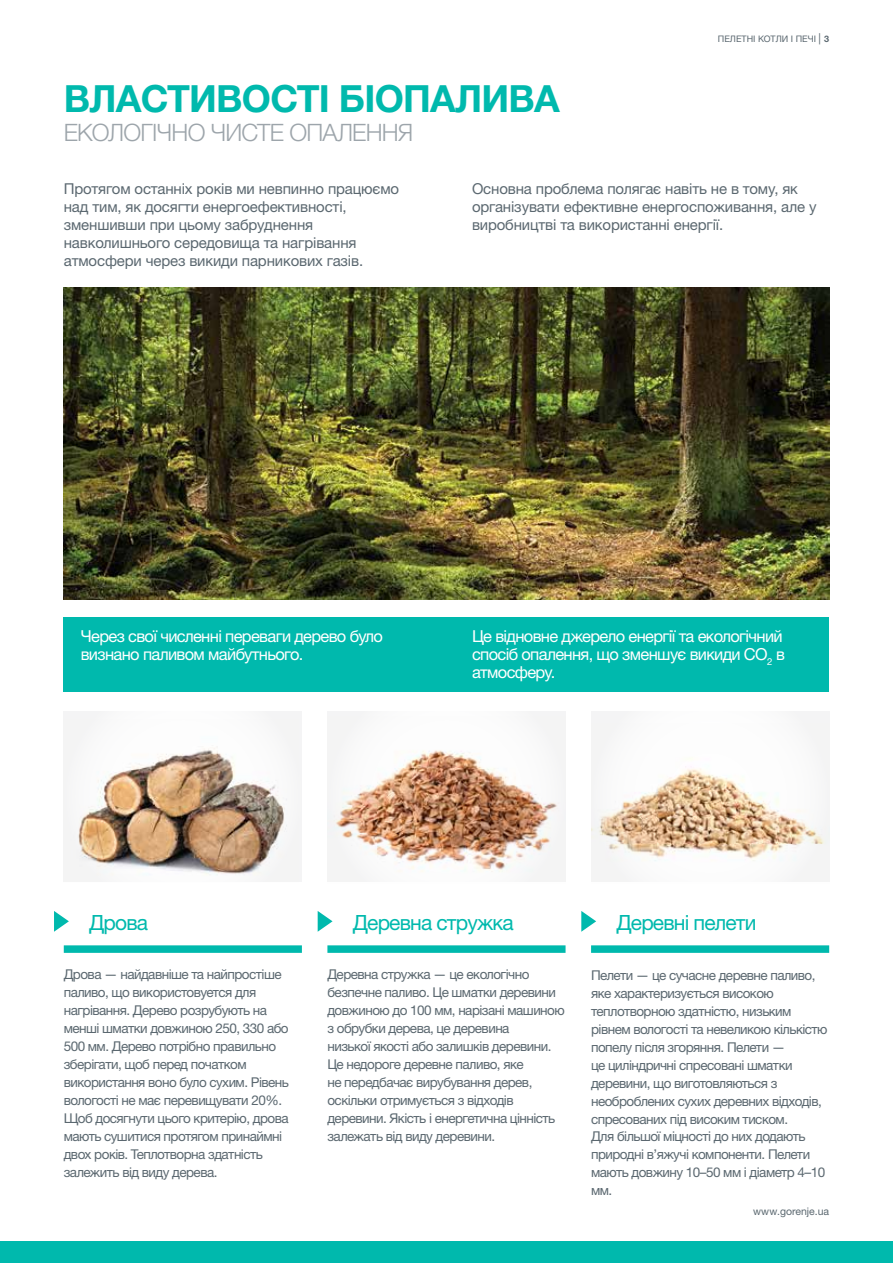
<style>
.page{position:relative;width:893px;height:1263px;background:#fff}
.page>*{position:absolute;margin:0;border:0;box-sizing:border-box;transform-origin:0 0}
.t1{font:700 37.5px "Helvetica Neue LTW1 G";letter-spacing:-.02em;color:#00b9ad}
.t2{font:300 24px "Helvetica Neue LTW1 G";letter-spacing:-.03em;color:#9da5ab}
.t3{font:21px "Helvetica Neue LTW1 G";letter-spacing:-.04em;color:#00b9ad}
.t4{font:16.5px/18px "Helvetica Neue LTW1 G";letter-spacing:-.04em;color:#fff}
.t5{font:15px/18px "Helvetica Neue LTW1 G";letter-spacing:-.01em;color:#5b6870}
.t6{font:13.5px/18px "Helvetica Neue LTW1 G";letter-spacing:-.04em;color:#5b6870}
.t7{font:10.5px "Helvetica Neue LTW1 G";color:#5b6870}
.t8{font:9px "Helvetica Neue LTW1 G";color:#5b6870}
.s1{font-size:11.25px}
.s2{font-weight:700}
</style>
<div class="page">
<div style="left:0;top:1242px;width:893px;height:21px;background:#00b9ad"></div>
<div style="left:64px;top:617px;width:765px;height:74px;background:#00b9ad"></div>
<img style="left:64px;top:287px;width:765px;height:313px">
<img style="left:64px;top:711px;width:238px;height:170px">
<svg style="left:327px;top:711px;width:239px;height:170px;fill:#f5f4f4"></svg>
<svg style="left:591px;top:711px;width:238px;height:170px"></svg>
<svg style="left:54px;top:911px;width:15px;height:21px"></svg>
<div style="left:64px;top:945px;width:238px;height:8px;background:#00b9ad"></div>
<svg style="left:318px;top:911px;width:15px;height:21px"></svg>
<div style="left:327px;top:945px;width:239px;height:8px;background:#00b9ad"></div>
<svg style="left:581px;top:911px;width:15px;height:21px"></svg>
<div style="left:591px;top:945px;width:238px;height:8px;background:#00b9ad"></div>
<h1 class="t1" style="left:64px;top:75px;width:498px">ВЛАСТИВОСТІ БІОПАЛИВА</h1>
<h2 class="t2" style="left:64px;top:117px;width:351px">ЕКОЛОГІЧНО ЧИСТЕ ОПАЛЕННЯ</h2>
<p class="t8" style="left:718px;top:33px;width:113px">ПЕЛЕТНІ КОТЛИ І ПЕЧІ <span class="s1">|</span> <span class="s2">3</span></p>
<p class="t5" style="left:64px;top:179px;width:337px">Протягом останніх років ми невпинно працюємо над тим, як досягти енергоефективності, зменшивши при цьому забруднення навколишнього середовища та нагрівання атмосфери через викиди парникових газів.</p>
<p class="t5" style="left:472px;top:179px;width:346px">Основна проблема полягає навіть не в тому, як організувати ефективне енергоспоживання, але у виробництві та використанні енергії.</p>
<p class="t4" style="left:81px;top:627px;width:304px">Через свої численні переваги дерево було визнано паливом майбутнього.</p>
<p class="t4" style="left:472px;top:627px;width:314px">Це відновне джерело енергії та екологічний спосіб опалення, що зменшує викиди CO<sub>2</sub> в атмосферу.</p>
<h3 class="t3" style="left:89px;top:910px;width:60px">Дрова</h3>
<h3 class="t3" style="left:353px;top:910px;width:162px">Деревна стружка</h3>
<h3 class="t3" style="left:617px;top:910px;width:141px">Деревні пелети</h3>
<p class="t6" style="left:64px;top:965px;width:227px">Дрова — найдавніше та найпростіше паливо, що використовуется для нагрівання. Дерево розрубують на менші шматки довжиною 250, 330 або 500 мм. Дерево потрібно правильно зберігати, щоб перед початком використання воно було сухим. Рівень вологості не має перевищувати 20%.<br>Щоб досягнути цього критерію, дрова мають сушитися протягом принаймні двох років. Теплотворна здатність залежить від виду дерева.</p>
<p class="t6" style="left:327px;top:965px;width:239px">Деревна стружка — це екологічно безпечне паливо. Це шматки деревини довжиною до 100 мм, нарізані машиною з обрубки дерева, це деревина<br>низької якості або залишків деревини.<br>Це недороге деревне паливо, яке<br>не передбачає вирубування дерев, оскільки отримується з відходів деревини. Якість і енергетична цінність залежать від виду деревини.</p>
<p class="t6" style="left:591px;top:965px;width:238px">Пелети — це сучасне деревне паливо, яке характеризується високою теплотворною здатністю, низьким рівнем вологості та невеликою кількістю попелу після згоряння. Пелети —<br>це циліндричні спресовані шматки деревини, що виготовляються з необроблених сухих деревних відходів, спресованих під високим тиском.<br>Для більшої міцності до них додають природні в’яжучі компоненти. Пелети мають довжину 10–50 мм і діаметр 4–10 мм.</p>
<p class="t7" style="left:753px;top:1205px;width:77px">www.gorenje.ua</p>
</div>
